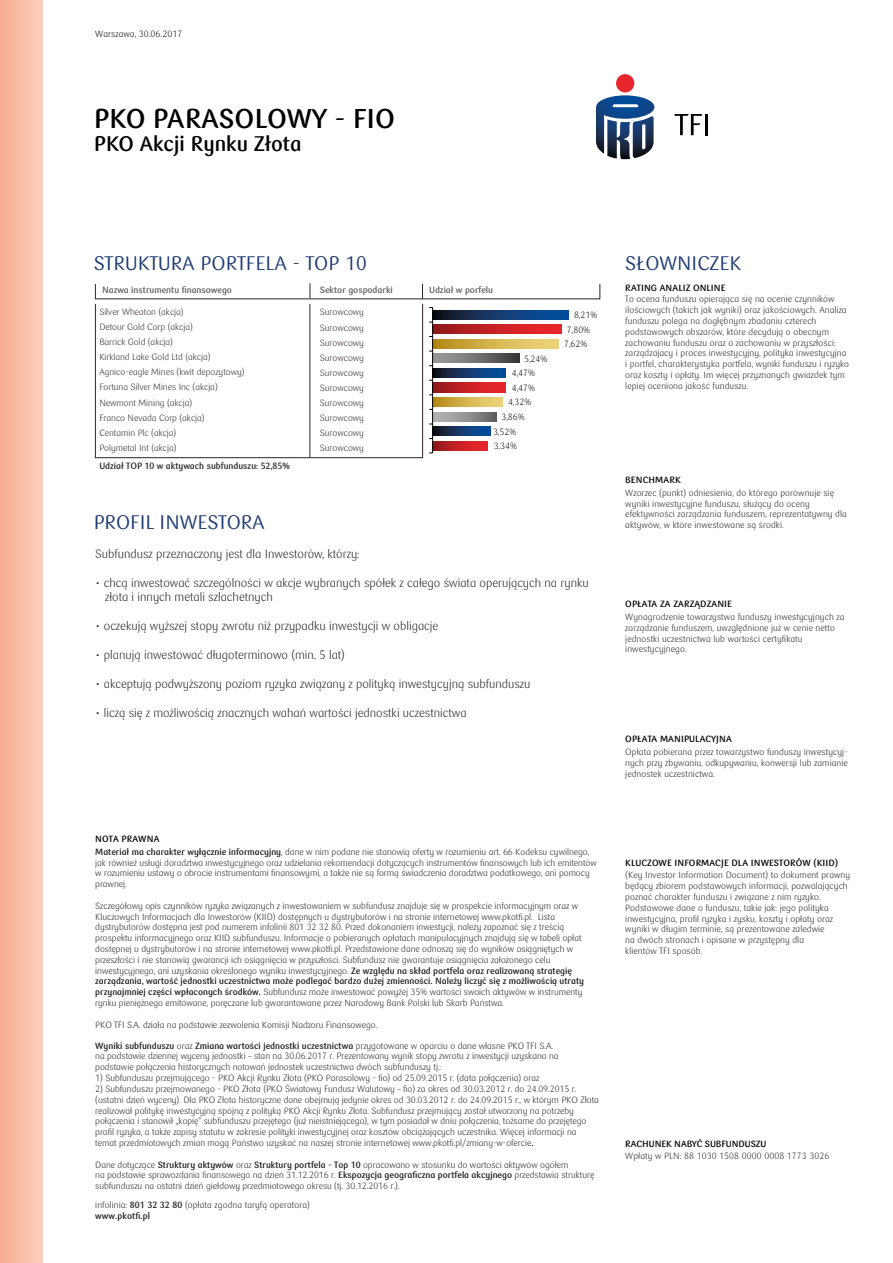
<style>
.page{position:relative;width:893px;height:1263px;background:#fff}
.page>*{position:absolute;margin:0;border:0;box-sizing:border-box;transform-origin:0 0}
.t1{font:700 27px "PKO Bank Polski";color:#000101}
.t2{font:700 21px "PKO Bank Polski";color:#000101}
.t3{font:19.5px "PKO Bank Polski";color:#1f3b72}
.t4{font:300 12px/14.4px "PKO Bank Polski";color:#1d1d1b}
.t5{font:300 9px/10.8px "PKO Bank Polski";color:#1d1d1b}
.t6{font:300 9px/15.1px "PKO Bank Polski";color:#2b2523}
.t7{font:700 9px "PKO Bank Polski";letter-spacing:.01em;color:#000101}
.t8{font:300 9px "PKO Bank Polski";letter-spacing:.01em;color:#000101}
.t9{font:700 9px "PKO Bank Polski";color:#5f5c5d}
.t10{font:700 9px "PKO Bank Polski";color:#2a2423}
.s1{font-weight:700}
</style>
<div class="page">
<div style="left:0;top:0;width:43px;height:1263px;background:linear-gradient(to right,#f6ad92,#facfbd)"></div>
<div style="left:616px;top:74px;width:18px;height:18px;background:#e6262b;border-radius:50%"></div>
<svg style="left:596px;top:95px;width:58px;height:64px"></svg>
<svg style="left:675px;top:114px;width:27px;height:21px"></svg>
<hr style="left:705px;top:114px;width:2px;height:21px;background:#000101">
<svg style="left:310px;top:283px;width:1px;height:15px"></svg>
<div style="left:95px;top:304px;width:328px;height:154px;border:1px solid #2b2523"></div>
<hr style="left:310px;top:304px;width:1px;height:154px;background:#2b2523">
<svg style="left:422px;top:284px;width:1px;height:15px"></svg>
<svg style="left:433px;top:441px;width:55px;height:9px"></svg>
<svg style="left:433px;top:427px;width:58px;height:9px"></svg>
<svg style="left:433px;top:412px;width:64px;height:9px"></svg>
<svg style="left:433px;top:397px;width:70px;height:10px"></svg>
<svg style="left:433px;top:383px;width:73px;height:9px"></svg>
<svg style="left:433px;top:368px;width:73px;height:9px"></svg>
<svg style="left:433px;top:354px;width:86px;height:9px"></svg>
<svg style="left:433px;top:339px;width:125px;height:9px"></svg>
<svg style="left:433px;top:325px;width:129px;height:9px"></svg>
<svg style="left:433px;top:310px;width:135px;height:9px"></svg>
<hr style="left:432px;top:307px;width:1px;height:146px;background:#000101">
<p class="t8" style="left:95px;top:29px;width:88px">Warszawa, 30.06.2017</p>
<h1 class="t1" style="left:94px;top:103px;width:303px">PKO PARASOLOWY - FIO</h1>
<h2 class="t2" style="left:94px;top:131px;width:209px">PKO Akcji Rynku Złota</h2>
<h3 class="t3" style="left:94px;top:252px;width:274px">STRUKTURA PORTFELA - TOP 10</h3>
<p class="t9" style="left:102px;top:285px;width:131px">Nazwa instrumentu finansowego</p>
<p class="t9" style="left:320px;top:285px;width:74px">Sektor gospodarki</p>
<p class="t9" style="left:429px;top:285px;width:65px">Udział w porfelu</p>
<p class="t6" style="left:320px;top:305px;width:46px;text-align:justify">Surowcowy Surowcowy Surowcowy Surowcowy Surowcowy Surowcowy Surowcowy Surowcowy Surowcowy Surowcowy</p>
<p class="t6" style="left:99px;top:304px;width:147px">Silver Wheaton (akcja)<br>Detour Gold Corp (akcja)<br>Barrick Gold (akcja)<br>Kirkland Lake Gold Ltd (akcja)<br>Agnico-eagle Mines (kwit depozytowy)<br>Fortuna Silver Mines Inc (akcja)<br>Newmont Mining (akcja)<br>Franco Nevada Corp (akcja)<br>Centamin Plc (akcja)<br>Polymetal Int (akcja)</p>
<p class="t8" style="left:524px;top:354px;width:25px">5,24%</p>
<p class="t8" style="left:512px;top:368px;width:25px">4,47%</p>
<p class="t8" style="left:512px;top:383px;width:25px">4,47%</p>
<p class="t8" style="left:508px;top:397px;width:25px">4,32%</p>
<p class="t8" style="left:501px;top:412px;width:25px">3,86%</p>
<p class="t8" style="left:493px;top:426px;width:25px">3,52%</p>
<p class="t8" style="left:494px;top:441px;width:25px">3,34%</p>
<p class="t10" style="left:99px;top:460px;width:192px">Udział TOP 10 w aktywach subfunduszu: 52,85%</p>
<h3 class="t3" style="left:94px;top:512px;width:172px">PROFIL INWESTORA</h3>
<p class="t8" style="left:574px;top:310px;width:25px">8,21%</p>
<p class="t8" style="left:567px;top:325px;width:25px">7,80%</p>
<p class="t8" style="left:564px;top:339px;width:25px">7,62%</p>
<h3 class="t4" style="left:95px;top:547px;width:266px">Subfundusz przeznaczony jest dla Inwestorów, którzy:</h3>
<h3 class="t4" style="left:105px;top:576px;width:485px;text-indent:-10px">• chcą inwestować szczególności w akcje wybranych spółek z całego świata operujących na rynku złota i innych metali szlachetnych</h3>
<h3 class="t4" style="left:95px;top:619px;width:345px">• oczekują wyższej stopy zwrotu niż przypadku inwestycji w obligacje</h3>
<h3 class="t4" style="left:95px;top:648px;width:251px">• planują inwestować długoterminowo (min. 5 lat)</h3>
<h3 class="t4" style="left:95px;top:677px;width:437px">• akceptują podwyższony poziom ryzyka związany z polityką inwestycyjną subfunduszu</h3>
<h3 class="t4" style="left:95px;top:705px;width:373px">• liczą się z możliwością znacznych wahań wartości jednostki uczestnictwa</h3>
<p class="t7" style="left:95px;top:834px;width:66px">NOTA PRAWNA</p>
<p class="t5" style="left:95px;top:846px;width:503px"><span class="s1">Materiał ma charakter wyłącznie informacyjny</span>, dane w nim podane nie stanowią oferty w rozumieniu art. 66 Kodeksu cywilnego, jak również usługi doradztwa inwestycyjnego oraz udzielania rekomendacji dotyczących instrumentów finansowych lub ich emitentów w rozumieniu ustawy o obrocie instrumentami finansowymi, a także nie są formą świadczenia doradztwa podatkowego, ani pomocy prawnej.</p>
<p class="t5" style="left:95px;top:900px;width:490px">Szczegółowy opis czynników ryzyka związanych z inwestowaniem w subfundusz znajduje się w prospekcie informacyjnym oraz w Kluczowych Informacjach dla Inwestorów (KIID) dostępnych u dystrybutorów i na stronie internetowej www.pkotfi.pl. Lista dystrybutorów dostępna jest pod numerem infolinii 801 32 32 80. Przed dokonaniem inwestycji, należy zapoznać się z treścią prospektu informacyjnego oraz KIID subfunduszu. Informacje o pobieranych opłatach manipulacyjnych znajdują się w tabeli opłat dostępnej u dystrybutorów i na stronie internetowej www.pkotfi.pl. Przedstawione dane odnoszą się do wyników osiągniętych w przeszłości i nie stanowią gwarancji ich osiągnięcia w przyszłości. Subfundusz nie gwarantuje osiągnięcia założonego celu inwestycyjnego, ani uzyskania określonego wyniku inwestycyjnego. <span class="s1">Ze względu na skład portfela oraz realizowaną strategię zarządzania, wartość jednostki uczestnictwa może podlegać bardzo dużej zmienności. Należy liczyć się z możliwością utraty przynajmniej części wpłaconych środków.</span> Subfundusz może inwestować powyżej 35% wartości swoich aktywów w instrumenty rynku pieniężnego emitowane, poręczane lub gwarantowane przez Narodowy Bank Polski lub Skarb Państwa.</p>
<p class="t5" style="left:95px;top:1019px;width:284px">PKO TFI S.A. działa na podstawie zezwolenia Komisji Nadzoru Finansowego.</p>
<p class="t5" style="left:95px;top:1040px;width:465px"><span class="s1">Wyniki subfunduszu</span> oraz <span class="s1">Zmiana wartości jednostki uczestnictwa</span> przygotowane w oparciu o dane własne PKO TFI S.A. na podstawie dziennej wyceny jednostki – stan na 30.06.2017 r. Prezentowany wynik stopy zwrotu z inwestycji uzyskano na podstawie połączenia historycznych notowań jednostek uczestnictwa dwóch subfunduszy tj.:</p>
<p class="t5" style="left:95px;top:1073px;width:446px">1) Subfunduszu przejmującego - PKO Akcji Rynku Złota (PKO Parasolowy - fio) od 25.09.2015 r. (data połączenia) oraz</p>
<p class="t5" style="left:95px;top:1084px;width:505px">2) Subfunduszu przejmowanego - PKO Złota (PKO Światowy Fundusz Walutowy – fio) za okres od 30.03.2012 r. do 24.09.2015 r. (ostatni dzień wyceny). Dla PKO Złota historyczne dane obejmują jedynie okres od 30.03.2012 r. do 24.09.2015 r., w którym PKO Złota realizował politykę inwestycyjną spójną z polityką PKO Akcji Rynku Złota. Subfundusz przejmujący został utworzony na potrzeby połączenia i stanowił „kopię” subfunduszu przejętego (już nieistniejącego), w tym posiadał w dniu połączenia, tożsame do przejętego profil ryzyka, a także zapisy statutu w zakresie polityki inwestycyjnej oraz kosztów obciążających uczestnika. Więcej informacji na temat przedmiotowych zmian mogą Państwo uzyskać na naszej stronie internetowej www.pkotfi.pl/zmiany-w-ofercie<span class="s1">.</span></p>
<p class="t5" style="left:95px;top:1159px;width:501px">Dane dotyczące <span class="s1">Struktury aktywów</span> oraz <span class="s1">Struktury portfela - Top 10</span> opracowano w stosunku do wartości aktywów ogółem<br>na podstawie sprawozdania finansowego na dzień 31.12.2016 r. <span class="s1">Ekspozycja geograficzna portfela akcyjnego</span> przedstawia strukturę subfunduszu na ostatni dzień giełdowy przedmiotowego okresu (tj. 30.12.2016 r.).</p>
<p class="t5" style="left:95px;top:1200px;width:216px">infolinia: <span class="s1">801 32 32 80</span> (opłata zgodna taryfą operatora) <span class="s1">www.pkotfi.pl</span></p>
<h3 class="t3" style="left:625px;top:252px;width:117px">SŁOWNICZEK</h3>
<p class="t7" style="left:625px;top:282px;width:102px">RATING ANALIZ ONLINE</p>
<p class="t5" style="left:625px;top:294px;width:225px">To ocena funduszu opierająca się na ocenie czynników ilościowych (takich jak wyniki) oraz jakościowych. Analiza funduszu polega na dogłębnym zbadaniu czterech podstawowych obszarów, które decydują o obecnym zachowaniu funduszu oraz o zachowaniu w przyszłości: zarządzajacy i proces inwestycyjny, polityka inwestycyjna i portfel, charakterystyka portfela, wyniki funduszu i ryzyko oraz koszty i opłaty. Im więcej przyznanych gwiazdek tym lepiej oceniona jakość funduszu.</p>
<p class="t7" style="left:625px;top:475px;width:57px">BENCHMARK</p>
<p class="t5" style="left:625px;top:488px;width:223px">Wzorzec (punkt) odniesienia, do którego porównuje się wyniki inwestycyjne funduszu, służący do oceny efektywności zarządzania funduszem, reprezentatywny dla aktywów, w które inwestowane są środki.</p>
<p class="t7" style="left:625px;top:599px;width:108px">OPŁATA ZA ZARZĄDZANIE</p>
<p class="t5" style="left:625px;top:612px;width:221px">Wynagrodzenie towarzystwa funduszy inwestycyjnych za zarządzanie funduszem, uwzględnione już w cenie netto jednostki uczestnictwa lub wartości certyfikatu inwestycyjnego.</p>
<p class="t7" style="left:625px;top:734px;width:108px">OPŁATA MANIPULACYJNA</p>
<p class="t5" style="left:625px;top:747px;width:224px;text-align:justify">Opłata pobierana przez towarzystwo funduszy inwestycyj&shy;nych przy zbywaniu, odkupywaniu, konwersji lub zamianie jednostek uczestnictwa.</p>
<p class="t7" style="left:625px;top:858px;width:214px">KLUCZOWE INFORMACJE DLA INWESTORÓW (KIID)</p>
<p class="t5" style="left:625px;top:870px;width:226px">(Key Investor Information Document) to dokument prawny będący zbiorem podstawowych informacji, pozwalających poznać charakter funduszu i związane z nim ryzyko.<br>Podstawowe dane o funduszu, takie jak: jego polityka inwestycyjna, profil ryzyka i zysku, koszty i opłaty oraz wyniki w długim terminie, są prezentowane zaledwie<br>na dwóch stronach i opisane w przystępny dla<br>klientów TFI sposób.</p>
<p class="t7" style="left:625px;top:1139px;width:143px">RACHUNEK NABYĆ SUBFUNDUSZU</p>
<p class="t5" style="left:625px;top:1151px;width:206px">Wpłaty w PLN: 88 1030 1508 0000 0008 1773 3026</p>
</div>
